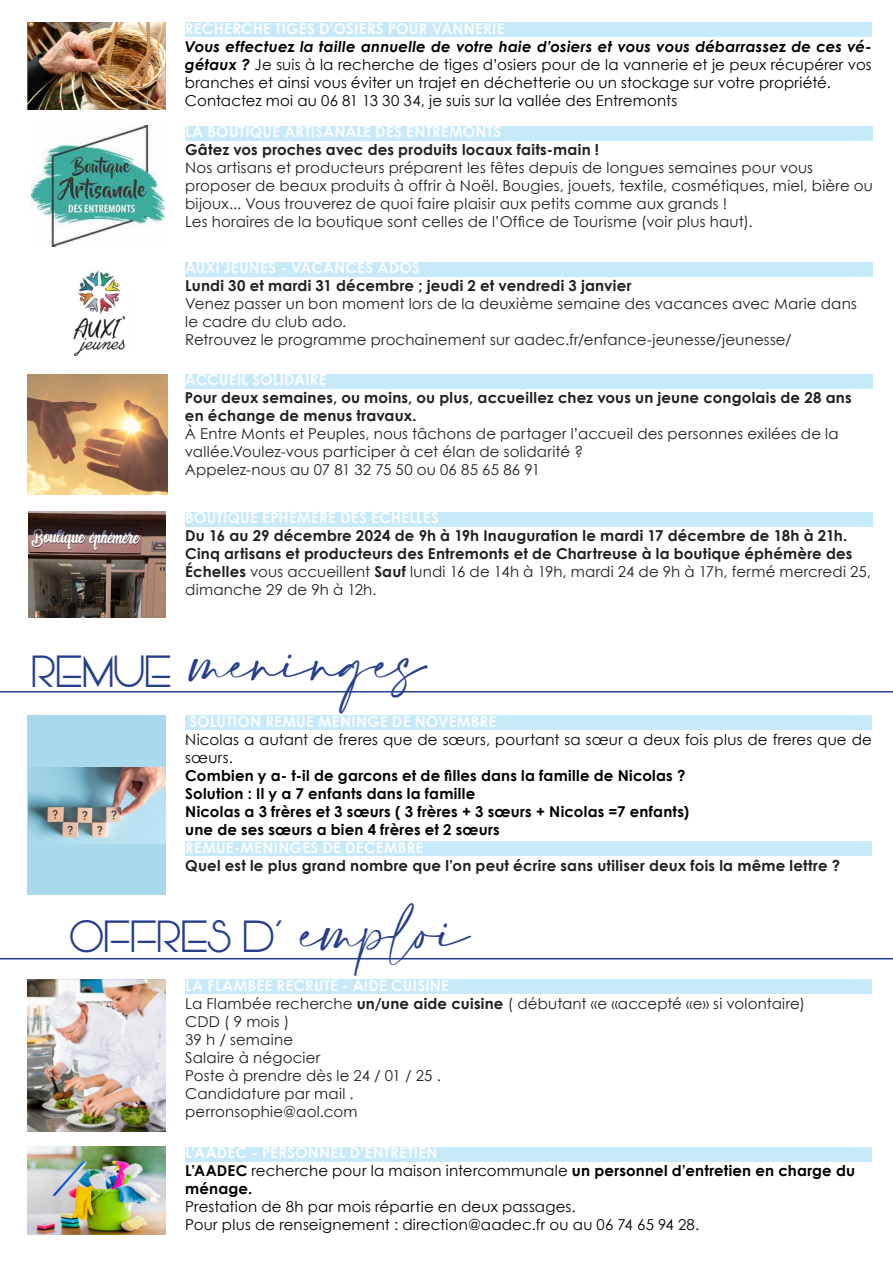
<style>
.page{position:relative;width:893px;height:1263px;background:#fff}
.page>*{position:absolute;margin:0;border:0;box-sizing:border-box;transform-origin:0 0}
.t1{font:45px "Amalfi Coast";color:#253f8e}
.t2{font:45px "Vonique 64";color:#253f8e}
.t3{font:15px/18px "Century Gothic";letter-spacing:.01em;color:#231f20}
.t4{font:700 15px/18px "Century Gothic";letter-spacing:.01em;color:#231f20}
.t5{font:15px/18px "Century Gothic";letter-spacing:.01em;color:#000}
.t6{font:700 15px/18px "Century Gothic";letter-spacing:.015em;color:#000}
.t7{font:700 15px "Century Gothic";letter-spacing:.015em;color:#fcfcfc}
.s1{font-weight:700;font-style:italic}
.s2{font-weight:400}
.s3{font-weight:700}
</style>
<div class="page">
<hr style="left:0;top:958px;width:893px;height:1px;background:#253f8e">
<hr style="left:0;top:691px;width:893px;height:1px;background:#253f8e">
<img style="left:28px;top:979px;width:138px;height:152px">
<img style="left:28px;top:1147px;width:138px;height:87px">
<div style="left:28px;top:715px;width:138px;height:180px;background:#a9d9ed"></div>
<img style="left:29px;top:767px;width:137px;height:76px">
<img style="left:31px;top:126px;width:134px;height:121px">
<img style="left:73px;top:270px;width:52px;height:86px">
<img style="left:28px;top:22px;width:138px;height:87px">
<img style="left:28px;top:374px;width:139px;height:121px">
<img style="left:29px;top:512px;width:137px;height:106px">
<div style="left:185px;top:979px;width:687px;height:15px;background:#c6eafa"></div>
<div style="left:185px;top:126px;width:688px;height:14px;background:#c6eafa"></div>
<div style="left:185px;top:262px;width:688px;height:14px;background:#c6eafa"></div>
<div style="left:185px;top:374px;width:688px;height:15px;background:#c6eafa"></div>
<div style="left:185px;top:1147px;width:687px;height:14px;background:#c6eafa"></div>
<div style="left:185px;top:715px;width:687px;height:15px;background:#c6eafa"></div>
<div style="left:185px;top:841px;width:687px;height:15px;background:#c6eafa"></div>
<div style="left:185px;top:22px;width:687px;height:15px;background:#c6eafa"></div>
<div style="left:185px;top:512px;width:688px;height:14px;background:#c6eafa"></div>
<p class="t7" style="left:185px;top:17px;width:321px">RECHERCHE TIGES D’OSIERS POUR VANNERIE</p>
<p class="t5" style="left:185px;top:37px;width:688px;text-align:justify"><span class="s1">Vous effectuez la taille annuelle de votre haie d’osiers et vous vous débarrassez de ces vé&shy;gétaux ?</span> Je suis à la recherche de tiges d’osiers pour de la vannerie et je peux récupérer vos branches et ainsi vous éviter un trajet en déchetterie ou un stockage sur votre propriété.</p>
<p class="t5" style="left:185px;top:91px;width:494px">Contactez moi au 06 81 13 30 34, je suis sur la vallée des Entremonts</p>
<p class="t7" style="left:185px;top:120px;width:318px">LA BOUTIQUE ARTISANALE DES ENTREMONTS</p>
<p class="t4" style="left:185px;top:140px;width:415px">Gâtez vos proches avec des produits locaux faits-main !</p>
<p class="t3" style="left:185px;top:158px;width:689px">Nos artisans et producteurs préparent les fêtes depuis de longues semaines pour vous proposer de beaux produits à offrir à Noël. Bougies, jouets, textile, cosmétiques, miel, bière ou bijoux... Vous trouverez de quoi faire plaisir aux petits comme aux grands !</p>
<p class="t3" style="left:185px;top:212px;width:569px">Les horaires de la boutique sont celles de l’Office de Tourisme (voir plus haut).</p>
<p class="t7" style="left:185px;top:256px;width:236px">AUXI’JEUNES - VACANCES ADOS</p>
<p class="t4" style="left:185px;top:276px;width:448px">Lundi 30 et mardi 31 décembre ; jeudi 2 et vendredi 3 janvier</p>
<p class="t3" style="left:185px;top:295px;width:673px">Venez passer un bon moment lors de la deuxième semaine des vacances avec Marie dans le cadre du club ado.</p>
<p class="t3" style="left:185px;top:331px;width:608px">Retrouvez le programme prochainement sur aadec.fr/enfance-jeunesse/jeunesse/</p>
<p class="t7" style="left:185px;top:369px;width:143px">ACCUEIL SOLIDAIRE</p>
<p class="t4" style="left:185px;top:388px;width:668px">Pour deux semaines, ou moins, ou plus, accueillez chez vous un jeune congolais de 28 ans</p>
<p class="t4" style="left:185px;top:406px;width:233px">en échange de menus travaux.</p>
<p class="t3" style="left:185px;top:425px;width:655px">À Entre Monts et Peuples, nous tâchons de partager l’accueil des personnes exilées de la vallée.Voulez-vous participer à cet élan de solidarité ?</p>
<p class="t3" style="left:185px;top:461px;width:357px">Appelez-nous au 07 81 32 75 50 ou 06 85 65 86 91</p>
<p class="t7" style="left:185px;top:506px;width:255px">BOUTIQUE EPHÉMÈRE DES ÉCHELLES</p>
<p class="t4" style="left:185px;top:526px;width:687px">Du 16 au 29 décembre 2024 de 9h à 19h Inauguration le mardi 17 décembre de 18h à 21h.<br>Cinq artisans et producteurs des Entremonts et de Chartreuse à la boutique éphémère des Échelles <span class="s2">vous accueillent</span> Sauf <span class="s2">lundi 16 de 14h à 19h, mardi 24 de 9h à 17h, fermé mercredi 25, dimanche 29 de 9h à 12h.</span></p>
<p class="t2" style="left:33px;top:645px;width:141px">REMUE</p>
<p class="t1" style="left:191px;top:637px;width:236px">méninges</p>
<p class="t7" style="left:189px;top:710px;width:308px">SOLUTION REMUE MÉNINGE DE NOVEMBRE</p>
<p class="t5" style="left:185px;top:730px;width:688px">Nicolas a autant de freres que de sœurs, pourtant sa sœur a deux fois plus de freres que de sœurs.</p>
<p class="t6" style="left:185px;top:766px;width:502px">Combien y a- t-il de garcons et de filles dans la famille de Nicolas ?</p>
<p class="t6" style="left:185px;top:784px;width:292px">Solution : Il y a 7 enfants dans la famille</p>
<p class="t6" style="left:185px;top:802px;width:505px">Nicolas a 3 frères et 3 sœurs ( 3 frères + 3 sœurs + Nicolas =7 enfants)</p>
<p class="t6" style="left:185px;top:820px;width:316px">une de ses sœurs a bien 4 frères et 2 sœurs</p>
<p class="t7" style="left:185px;top:836px;width:240px">REMUE-MÉNINGES DE DÉCEMBRE</p>
<p class="t4" style="left:185px;top:856px;width:656px">Quel est le plus grand nombre que l’on peut écrire sans utiliser deux fois la même lettre ?</p>
<p class="t1" style="left:301px;top:906px;width:169px">emploi</p>
<p class="t2" style="left:70px;top:909px;width:215px">OFFRES D’</p>
<p class="t7" style="left:185px;top:974px;width:265px">LA FLAMBÉE RECRUTE - AIDE CUISINE</p>
<p class="t3" style="left:185px;top:994px;width:621px">La Flambée recherche <span class="s3">un/une aide cuisine</span> ( débutant «e «accepté «e» si volontaire)</p>
<p class="t3" style="left:185px;top:1012px;width:106px">CDD ( 9 mois )</p>
<p class="t3" style="left:185px;top:1030px;width:109px">39 h / semaine</p>
<p class="t3" style="left:185px;top:1048px;width:137px">Salaire à négocier</p>
<p class="t3" style="left:185px;top:1066px;width:257px">Poste à prendre dès le 24 / 01 / 25 .</p>
<p class="t3" style="left:185px;top:1084px;width:170px">Candidature par mail .</p>
<p class="t3" style="left:185px;top:1102px;width:174px">perronsophie@aol.com</p>
<p class="t7" style="left:185px;top:1141px;width:254px">L’AADEC - PERSONNEL D’ENTRETIEN</p>
<p class="t6" style="left:185px;top:1161px;width:671px">L’AADEC <span class="s2">recherche pour la maison intercommunale</span> un personnel d’entretien en charge du ménage.</p>
<p class="t5" style="left:185px;top:1197px;width:392px">Prestation de 8h par mois répartie en deux passages.</p>
<p class="t5" style="left:185px;top:1215px;width:516px">Pour plus de renseignement : direction@aadec.fr ou au 06 74 65 94 28.</p>
</div>
